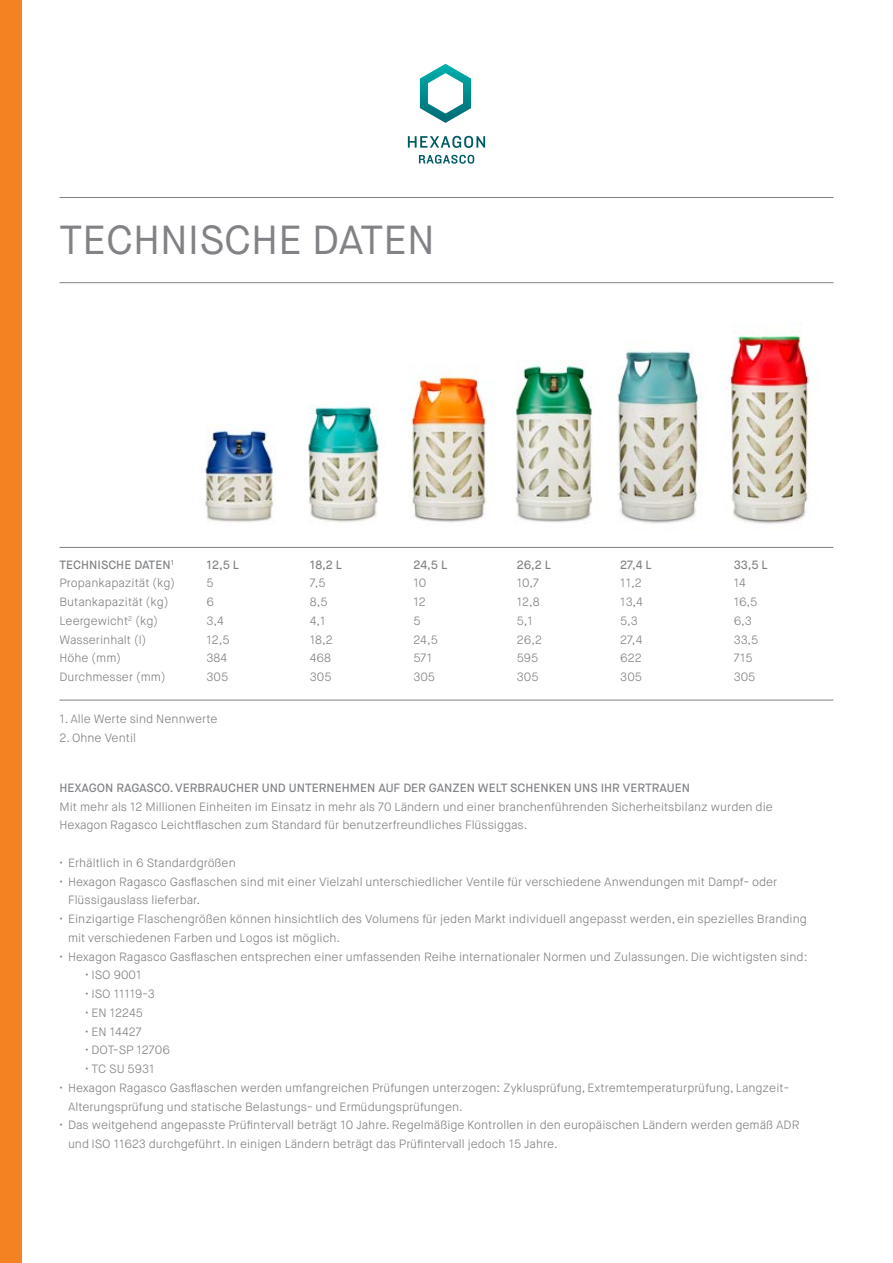
<style>
.page{position:relative;width:893px;height:1263px;background:#fff}
.page>*{position:absolute;margin:0;border:0;box-sizing:border-box;transform-origin:0 0}
.t1{font:40.5px "Maison Neue";color:#808285}
.t2{font:300 12px/18.8px "Maison Neue";color:#808285}
.t3{font:500 12px "Maison Neue";color:#808285}
.s1{font-weight:500}
</style>
<div class="page">
<div style="left:0;top:0;width:21px;height:1263px;background:#f58220"></div>
<hr style="left:60px;top:197px;width:773px;height:1px;background:#808285">
<hr style="left:60px;top:282px;width:773px;height:1px;background:#808285">
<hr style="left:60px;top:547px;width:773px;height:1px;background:#808285">
<hr style="left:60px;top:700px;width:773px;height:1px;background:#808285">
<img style="left:617px;top:350px;width:85px;height:174px">
<img style="left:515px;top:362px;width:78px;height:161px">
<svg style="left:408px;top:136px;width:77px;height:12px"></svg>
<svg style="left:419px;top:155px;width:55px;height:9px"></svg>
<svg style="left:420px;top:64px;width:51px;height:59px"></svg>
<img style="left:205px;top:426px;width:70px;height:96px">
<img style="left:308px;top:404px;width:71px;height:119px">
<img style="left:409px;top:364px;width:79px;height:158px">
<img style="left:725px;top:325px;width:86px;height:199px">
<h1 class="t1" style="left:60px;top:214px;width:377px">TECHNISCHE DATEN</h1>
<p class="t2" style="left:60px;top:555px;width:117px"><span class="s1">TECHNISCHE DATEN</span><sup>1<br></sup>Propankapazität (kg)<br>Butankapazität (kg)<br>Leergewicht<sup>2</sup> (kg)<br>Wasserinhalt (l)<br>Höhe (mm)<br>Durchmesser (mm)</p>
<p class="t2" style="left:60px;top:709px;width:159px">1. Alle Werte sind Nennwerte</p>
<p class="t2" style="left:60px;top:728px;width:78px">2. Ohne Ventil</p>
<p class="t3" style="left:206px;top:557px;width:34px">12,5 L</p>
<p class="t2" style="left:206px;top:574px;width:25px">5<br>6<br>3,4<br>12,5<br>384<br>305</p>
<p class="t3" style="left:310px;top:557px;width:34px">18,2 L</p>
<p class="t2" style="left:310px;top:574px;width:24px">7,5<br>8,5<br>4,1<br>18,2<br>468<br>305</p>
<p class="t3" style="left:413px;top:557px;width:35px">24,5 L</p>
<p class="t2" style="left:413px;top:574px;width:26px">10<br>12<br>5<br>24,5<br>571<br>305</p>
<p class="t3" style="left:517px;top:557px;width:36px">26,2 L</p>
<p class="t2" style="left:517px;top:574px;width:27px">10,7<br>12,8<br>5,1<br>26,2<br>595<br>305</p>
<p class="t3" style="left:620px;top:557px;width:33px">27,4 L</p>
<p class="t2" style="left:620px;top:574px;width:24px">11,2<br>13,4<br>5,3<br>27,4<br>622<br>305</p>
<p class="t3" style="left:734px;top:557px;width:36px">33,5 L</p>
<p class="t2" style="left:734px;top:574px;width:26px">14<br>16,5<br>6,3<br>33,5<br>715<br>305</p>
<p class="t3" style="left:60px;top:780px;width:632px">HEXAGON RAGASCO. VERBRAUCHER UND UNTERNEHMEN AUF DER GANZEN WELT SCHENKEN UNS IHR VERTRAUEN</p>
<p class="t2" style="left:60px;top:797px;width:715px">Mit mehr als 12 Millionen Einheiten im Einsatz in mehr als 70 Ländern und einer branchenführenden Sicherheitsbilanz wurden die<br>Hexagon Ragasco Leichtflaschen zum Standard für benutzerfreundliches Flüssiggas.</p>
<p class="t2" style="left:60px;top:853px;width:178px">• Erhältlich in 6 Standardgrößen</p>
<p class="t2" style="left:68px;top:872px;width:711px;text-indent:-9px">• Hexagon Ragasco Gasflaschen sind mit einer Vielzahl unterschiedlicher Ventile für verschiedene Anwendungen mit Dampf- oder<br>Flüssigauslass lieferbar.</p>
<p class="t2" style="left:68px;top:910px;width:740px;text-indent:-9px">• Einzigartige Flaschengrößen können hinsichtlich des Volumens für jeden Markt individuell angepasst werden, ein spezielles Branding mit verschiedenen Farben und Logos ist möglich.</p>
<p class="t2" style="left:60px;top:947px;width:749px">• Hexagon Ragasco Gasflaschen entsprechen einer umfassenden Reihe internationaler Normen und Zulassungen. Die wichtigsten sind:</p>
<p class="t2" style="left:85px;top:966px;width:58px">• ISO 9001</p>
<p class="t2" style="left:85px;top:985px;width:71px">• ISO 11119-3</p>
<p class="t2" style="left:85px;top:1003px;width:59px">• EN 12245</p>
<p class="t2" style="left:85px;top:1022px;width:58px">• EN 14427</p>
<p class="t2" style="left:85px;top:1041px;width:86px">• DOT-SP 12706</p>
<p class="t2" style="left:85px;top:1060px;width:71px">• TC SU 5931</p>
<p class="t2" style="left:68px;top:1078px;width:723px;text-indent:-9px">• Hexagon Ragasco Gasflaschen werden umfangreichen Prüfungen unterzogen: Zyklusprüfung, Extremtemperaturprüfung, Langzeit-<br>Alterungsprüfung und statische Belastungs- und Ermüdungsprüfungen.</p>
<p class="t2" style="left:68px;top:1116px;width:733px;text-indent:-9px">• Das weitgehend angepasste Prüfintervall beträgt 10 Jahre. Regelmäßige Kontrollen in den europäischen Ländern werden gemäß ADR und ISO 11623 durchgeführt. In einigen Ländern beträgt das Prüfintervall jedoch 15 Jahre.</p>
</div>
